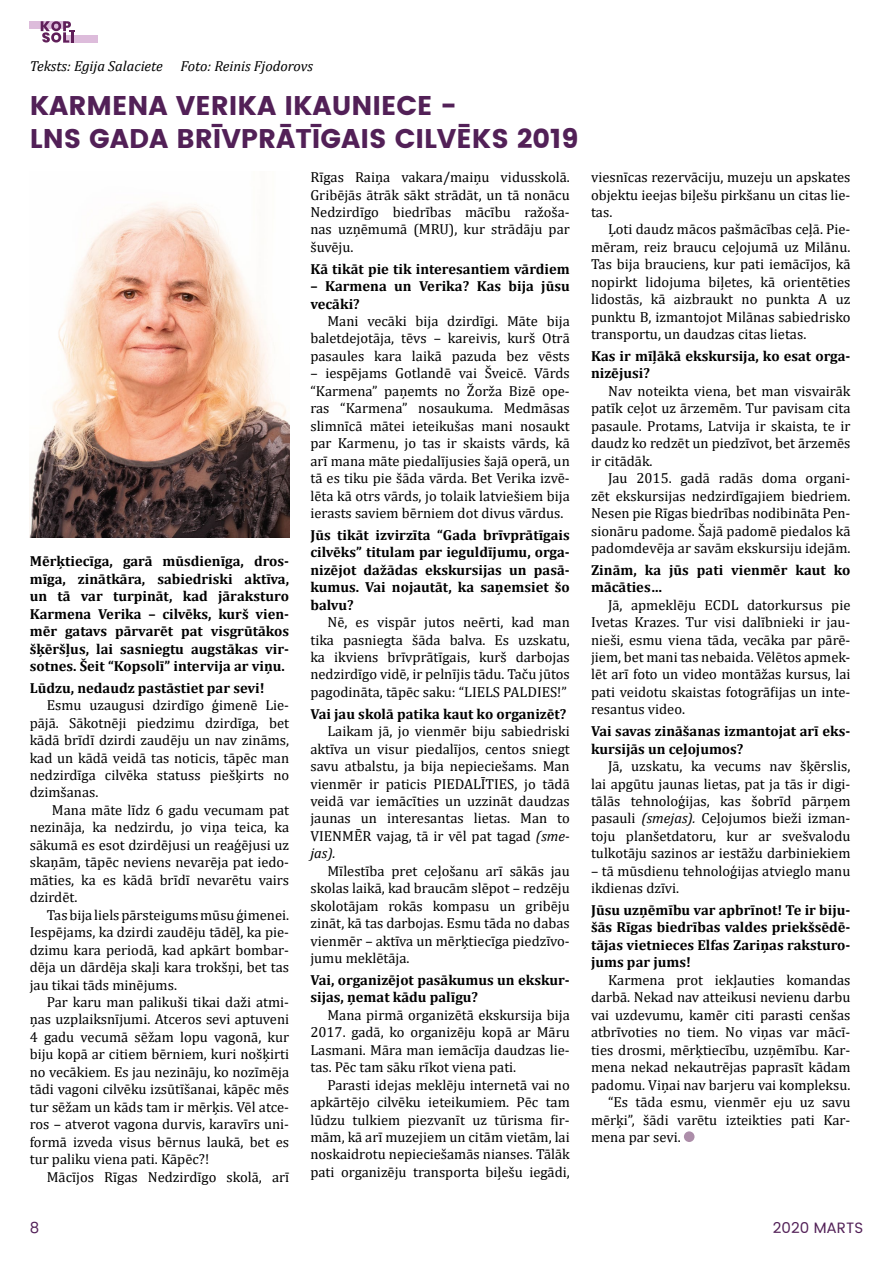
<style>
.page{position:relative;width:893px;height:1263px;background:#fff}
.page>*{position:absolute;margin:0;border:0;box-sizing:border-box;transform-origin:0 0}
.t1{font:700 27px/32.4px "Poppins";color:#522057}
.t2{font:15px "Poppins";color:#522057}
.t3{font:14.55px/17.4px "Cambria";color:#000;text-align:justify}
.t4{font:700 14.55px/17.4px "Cambria";color:#000}
.t5{font:italic 14.55px "Cambria";color:#000}
.s1{font-style:italic}
</style>
<div class="page">
<div style="left:684px;top:1131px;width:10px;height:11px;background:#ac8da9;border-radius:50%"></div>
<img style="left:30px;top:202px;width:259px;height:336px">
<div style="left:30px;top:21px;width:36px;height:8px;background:#ddbcdb"></div>
<div style="left:63px;top:35px;width:35px;height:8px;background:#ddbcdb"></div>
<svg style="left:41px;top:21px;width:34px;height:22px"></svg>
<p class="t5" style="left:30px;top:56px;width:285px">Teksts: Egija Salaciete Foto: Reinis Fjodorovs</p>
<h1 class="t1" style="left:30px;top:90px;width:550px">KARMENA VERIKA IKAUNIECE -<br>LNS GADA BRĪVPRĀTĪGAIS CILVĒKS 2019</h1>
<p class="t4" style="left:30px;top:552px;width:261px;text-align:justify">Mērķtiecīga, garā mūsdienīga, dros&shy;mīga, zinātkāra, sabiedriski aktīva, un tā var turpināt, kad jāraksturo Karmena Verika – cilvēks, kurš vien&shy;mēr gatavs pārvarēt pat visgrūtākos šķēršļus, lai sasniegtu augstākas vir&shy;sotnes. Šeit “Kopsolī” intervija ar viņu.</p>
<p class="t4" style="left:30px;top:678px;width:236px">Lūdzu, nedaudz pastāstiet par sevi!</p>
<p class="t3" style="left:30px;top:696px;width:261px;text-indent:17px">Esmu uzaugusi dzirdīgo ģimenē Lie&shy;pājā. Sākotnēji piedzimu dzirdīga, bet kādā brīdī dzirdi zaudēju un nav zināms, kad un kādā veidā tas noticis, tāpēc man nedzirdīga cilvēka statuss piešķirts no dzimšanas.</p>
<p class="t3" style="left:30px;top:801px;width:261px;text-indent:22px">Mana māte līdz 6 gadu vecumam pat nezināja, ka nedzirdu, jo viņa teica, ka sākumā es esot dzirdējusi un reaģējusi uz skaņām, tāpēc neviens nevarēja pat iedo&shy;māties, ka es kādā brīdī nevarētu vairs dzirdēt.</p>
<p class="t3" style="left:30px;top:906px;width:261px;text-indent:17px">Tas bija liels pārsteigums mūsu ģimenei.<br>Iespējams, ka dzirdi zaudēju tādēļ, ka pie&shy;dzimu kara periodā, kad apkārt bombar&shy;dēja un dārdēja skaļi kara trokšņi, bet tas jau tikai tāds minējums.</p>
<p class="t3" style="left:30px;top:993px;width:261px;text-indent:17px">Par karu man palikuši tikai daži atmi&shy;ņas uzplaiksnījumi. Atceros sevi aptuveni 4 gadu vecumā sēžam lopu vagonā, kur biju kopā ar citiem bērniem, kuri nošķirti no vecākiem. Es jau nezināju, ko nozīmēja tādi vagoni cilvēku izsūtīšanai, kāpēc mēs tur sēžam un kāds tam ir mērķis. Vēl atce&shy;ros – atverot vagona durvis, karavīrs uni&shy;formā izveda visus bērnus laukā, bet es tur paliku viena pati. Kāpēc?!</p>
<p class="t3" style="left:47px;top:1168px;width:244px">Mācījos Rīgas Nedzirdīgo skolā, arī</p>
<p class="t3" style="left:310px;top:168px;width:261px">Rīgas Raiņa vakara/maiņu vidusskolā.<br>Gribējās ātrāk sākt strādāt, un tā nonācu Nedzirdīgo biedrības mācību ražoša&shy;nas uzņēmumā (MRU), kur strādāju par šuvēju.</p>
<p class="t4" style="left:310px;top:259px;width:261px">Kā tikāt pie tik interesantiem vārdiem</p>
<p class="t4" style="left:310px;top:277px;width:261px">– Karmena un Verika? Kas bija jūsu vecāki?</p>
<p class="t3" style="left:310px;top:312px;width:261px;text-indent:17px">Mani vecāki bija dzirdīgi. Māte bija baletdejotāja, tēvs – kareivis, kurš Otrā pasaules kara laikā pazuda bez vēsts</p>
<p class="t3" style="left:310px;top:365px;width:261px">– iespējams Gotlandē vai Šveicē. Vārds “Karmena” paņemts no Žorža Bizē ope&shy;ras “Karmena” nosaukuma. Medmāsas slimnīcā mātei ieteikušas mani nosaukt par Karmenu, jo tas ir skaists vārds, kā arī mana māte piedalījusies šajā operā, un tā es tiku pie šāda vārda. Bet Verika izvē&shy;lēta kā otrs vārds, jo tolaik latviešiem bija ierasts saviem bērniem dot divus vārdus.</p>
<p class="t4" style="left:310px;top:526px;width:261px;text-align:justify">Jūs tikāt izvirzīta “Gada brīvprātīgais cilvēks” titulam par ieguldījumu, orga&shy;nizējot dažādas ekskursijas un pasā&shy;kumus. Vai nojautāt, ka saņemsiet šo balvu?</p>
<p class="t3" style="left:310px;top:613px;width:261px;text-indent:17px">Nē, es vispār jutos neērti, kad man tika pasniegta šāda balva. Es uzskatu, ka ikviens brīvprātīgais, kurš darbojas nedzirdīgo vidē, ir pelnījis tādu. Taču jūtos pagodināta, tāpēc saku: “LIELS PALDIES!”</p>
<p class="t4" style="left:310px;top:704px;width:258px">Vai jau skolā patika kaut ko organizēt?</p>
<p class="t3" style="left:310px;top:722px;width:261px;text-indent:17px">Laikam jā, jo vienmēr biju sabiedriski aktīva un visur piedalījos, centos sniegt savu atbalstu, ja bija nepieciešams. Man vienmēr ir paticis PIEDALĪTIES, jo tādā veidā var iemācīties un uzzināt daudzas jaunas un interesantas lietas. Man to VIENMĒR vajag, tā ir vēl pat tagad <span class="s1">(sme&shy;jas).</span></p>
<p class="t3" style="left:310px;top:862px;width:261px;text-indent:17px">Mīlestība pret ceļošanu arī sākās jau skolas laikā, kad braucām slēpot – redzēju skolotājam rokās kompasu un gribēju zināt, kā tas darbojas. Esmu tāda no dabas vienmēr – aktīva un mērķtiecīga piedzīvo&shy;jumu meklētāja.</p>
<p class="t4" style="left:310px;top:971px;width:261px">Vai, organizējot pasākumus un ekskur&shy;sijas, ņemat kādu palīgu?</p>
<p class="t3" style="left:310px;top:1006px;width:261px;text-indent:17px">Mana pirmā organizētā ekskursija bija 2017. gadā, ko organizēju kopā ar Māru Lasmani. Māra man iemācīja daudzas lie&shy;tas. Pēc tam sāku rīkot viena pati.</p>
<p class="t3" style="left:310px;top:1076px;width:261px;text-indent:17px">Parasti idejas meklēju internetā vai no apkārtējo cilvēku ieteikumiem. Pēc tam lūdzu tulkiem piezvanīt uz tūrisma fir&shy;mām, kā arī muzejiem un citām vietām, lai noskaidrotu nepieciešamās nianses. Tālāk pati organizēju transporta biļešu iegādi,</p>
<p class="t3" style="left:591px;top:168px;width:261px">viesnīcas rezervāciju, muzeju un apskates objektu ieejas biļešu pirkšanu un citas lie&shy;tas.</p>
<p class="t3" style="left:591px;top:221px;width:261px;text-indent:17px">Ļoti daudz mācos pašmācības ceļā. Pie&shy;mēram, reiz braucu ceļojumā uz Milānu.<br>Tas bija brauciens, kur pati iemācījos, kā nopirkt lidojuma biļetes, kā orientēties lidostās, kā aizbraukt no punkta A uz punktu B, izmantojot Milānas sabiedrisko transportu, un daudzas citas lietas.</p>
<p class="t4" style="left:591px;top:347px;width:261px">Kas ir mīļākā ekskursija, ko esat orga&shy;nizējusi?</p>
<p class="t3" style="left:591px;top:382px;width:261px;text-indent:17px">Nav noteikta viena, bet man visvairāk patīk ceļot uz ārzemēm. Tur pavisam cita pasaule. Protams, Latvija ir skaista, te ir daudz ko redzēt un piedzīvot, bet ārzemēs ir citādāk.</p>
<p class="t3" style="left:591px;top:469px;width:261px;text-indent:17px">Jau 2015. gadā radās doma organi&shy;zēt ekskursijas nedzirdīgajiem biedriem.<br>Nesen pie Rīgas biedrības nodibināta Pen&shy;sionāru padome. Šajā padomē piedalos kā padomdevēja ar savām ekskursiju idejām.</p>
<p class="t4" style="left:591px;top:561px;width:261px">Zinām, ka jūs pati vienmēr kaut ko mācāties…</p>
<p class="t3" style="left:591px;top:596px;width:261px;text-indent:17px">Jā, apmeklēju ECDL datorkursus pie Ivetas Krazes. Tur visi dalībnieki ir jau&shy;nieši, esmu viena tāda, vecāka par pārē&shy;jiem, bet mani tas nebaida. Vēlētos apmek&shy;lēt arī foto un video montāžas kursus, lai pati veidotu skaistas fotogrāfijas un inte&shy;resantus video.</p>
<p class="t4" style="left:591px;top:722px;width:261px">Vai savas zināšanas izmantojat arī eks&shy;kursijās un ceļojumos?</p>
<p class="t3" style="left:591px;top:757px;width:261px;text-indent:17px">Jā, uzskatu, ka vecums nav šķērslis, lai apgūtu jaunas lietas, pat ja tās ir digi&shy;tālās tehnoloģijas, kas šobrīd pārņem pasauli <span class="s1">(smejas).</span> Ceļojumos bieži izman&shy;toju planšetdatoru, kur ar svešvalodu tulkotāju sazinos ar iestāžu darbiniekiem</p>
<p class="t3" style="left:591px;top:862px;width:261px">– tā mūsdienu tehnoloģijas atvieglo manu ikdienas dzīvi.</p>
<p class="t4" style="left:591px;top:901px;width:261px;text-align:justify">Jūsu uzņēmību var apbrīnot! Te ir biju&shy;šās Rīgas biedrības valdes priekšsēdē&shy;tājas vietnieces Elfas Zariņas raksturo&shy;jums par jums!</p>
<p class="t3" style="left:608px;top:971px;width:244px">Karmena prot iekļauties komandas</p>
<p class="t3" style="left:591px;top:988px;width:261px">darbā. Nekad nav atteikusi nevienu darbu</p>
<p class="t3" style="left:591px;top:1006px;width:261px">vai uzdevumu, kamēr citi parasti cenšas</p>
<p class="t3" style="left:591px;top:1023px;width:261px">atbrīvoties no tiem. No viņas var mācī-</p>
<p class="t3" style="left:591px;top:1041px;width:261px">ties drosmi, mērķtiecību, uzņēmību. Kar-</p>
<p class="t3" style="left:591px;top:1058px;width:261px">mena nekad nekautrējas paprasīt kādam</p>
<p class="t3" style="left:591px;top:1076px;width:261px">padomu. Viņai nav barjeru vai kompleksu.</p>
<p class="t3" style="left:608px;top:1093px;width:244px">“Es tāda esmu, vienmēr eju uz savu</p>
<p class="t3" style="left:591px;top:1111px;width:261px">mērķi”, šādi varētu izteikties pati Kar-</p>
<p class="t3" style="left:591px;top:1128px;width:91px">mena par sevi.</p>
<p class="t2" style="left:30px;top:1217px;width:11px">8</p>
<p class="t2" style="left:773px;top:1217px;width:92px">2020 MARTS</p>
</div>
